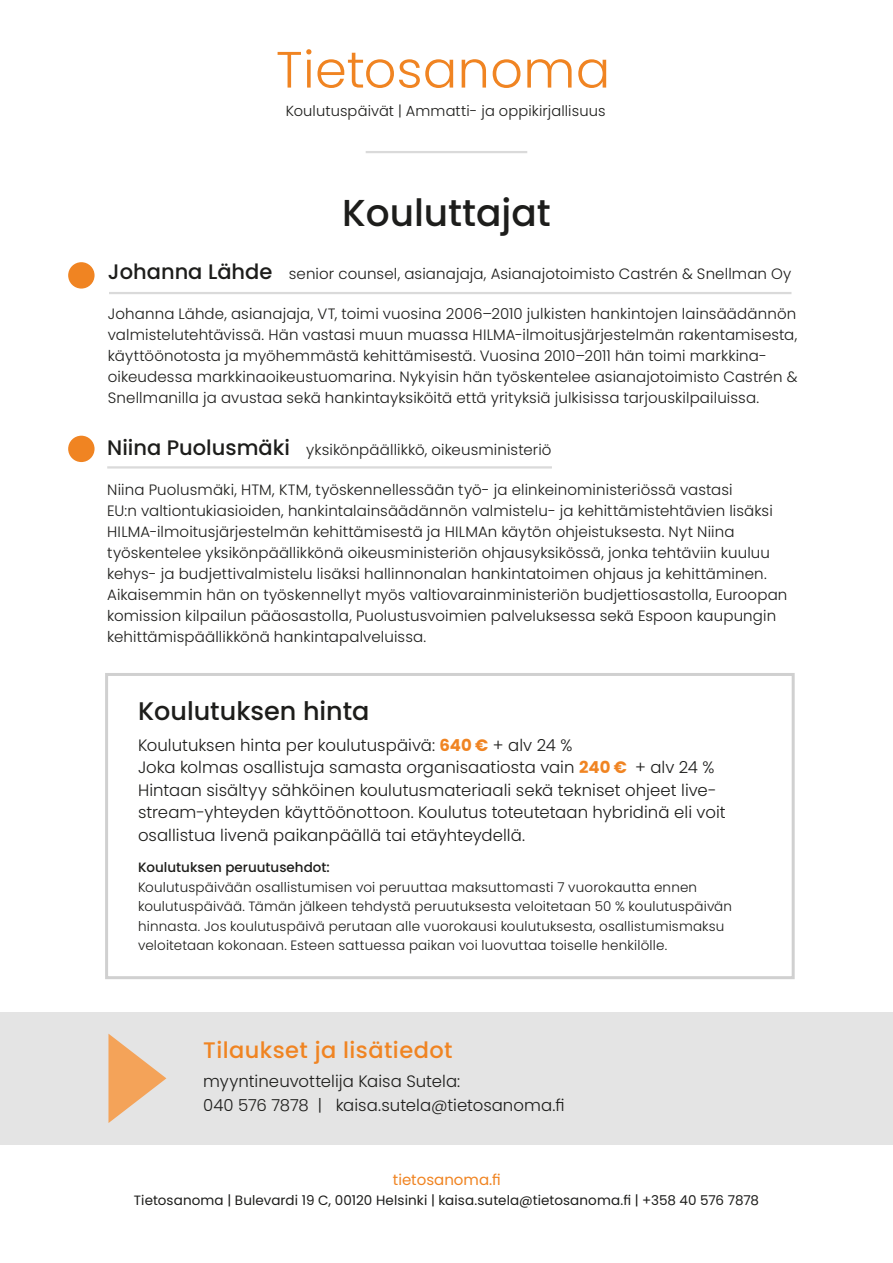
<style>
.page{position:relative;width:893px;height:1263px;background:#fff}
.page>*{position:absolute;margin:0;border:0;box-sizing:border-box;transform-origin:0 0}
.Yläpalkin_logo{font:300 51px "Poppins";letter-spacing:.005em;color:#f08422}
.Iso_otsikko{font:500 37.5px "Poppins";color:#1d1d1b}
.Keskikokoinen_otsikko{font:500 25.5px "Poppins";color:#1d1d1b}
.Oranssi_pikkuteksti{font:500 22.5px "Poppins";letter-spacing:.02em;color:#f08422}
.Poppins_leipis_tämä{font:300 16.5px/22.5px "Poppins";letter-spacing:.005em;color:#1d1d1b}
.Poppins_leipis_tämä-2{font:300 15px/21px "Poppins";letter-spacing:.01em;color:#1d1d1b}
.Kouluttajan_nimi_palkissa{font:300 15px "Poppins";letter-spacing:.01em;color:#1d1d1b}
.Alapalkin_nettisivuosoite{font:15px "Poppins";color:#f08422}
.Yläpalkin_alarivi{font:300 14.55px "Poppins";letter-spacing:.01em;color:#1d1d1b}
.Poppins_leipis_tämä-3{font:300 13.5px/19.5px "Poppins";letter-spacing:.01em;color:#1d1d1b}
.Alapalkin_tekstirivi{font:13.5px "Poppins";letter-spacing:.005em;color:#1d1d1b}
.Keskikokoinen_otsikko-2{font:500 13.5px "Poppins";color:#1d1d1b}
.s1{font-weight:500;font-size:21px}
.s2{font-weight:700;color:#f08422}
</style>
<div class="page">
<div style="left:0;top:1012px;width:893px;height:133px;background:#e4e4e4"></div>
<hr style="left:366px;top:151px;width:161px;height:2px;background:#dadada">
<svg style="left:108px;top:1034px;width:58px;height:89px"></svg>
<hr style="left:109px;top:292px;width:682px;height:2px;background:#dadada">
<hr style="left:107px;top:466px;width:445px;height:2px;background:#dadada">
<div style="left:68px;top:262px;width:27px;height:27px;background:#f08422;border-radius:50%"></div>
<div style="left:68px;top:436px;width:27px;height:26px;background:#f08422;border-radius:50%"></div>
<div style="left:105px;top:673px;width:690px;height:306px;border:3px solid #d0d0d0"></div>
<p class="Yläpalkin_logo" style="left:276px;top:40px;width:336px">Tietosanoma</p>
<p class="Yläpalkin_alarivi" style="left:286px;top:102px;width:321px">Koulutuspäivät | Ammatti- ja oppikirjallisuus</p>
<p class="Iso_otsikko" style="left:342px;top:192px;width:210px">Kouluttajat</p>
<p class="Kouluttajan_nimi_palkissa" style="left:108px;top:265px;width:685px"><span class="s1">Johanna Lähde</span> senior counsel, asianajaja, Asianajotoimisto Castrén &amp; Snellman Oy</p>
<p class="Poppins_leipis_tämä-2" style="left:108px;top:303px;width:691px">Johanna Lähde, asianajaja, VT, toimi vuosina 2006–2010 julkisten hankintojen lainsäädännön valmistelutehtävissä. Hän vastasi muun muassa HILMA-ilmoitusjärjestelmän rakentamisesta, käyttöönotosta ja myöhemmästä kehittämisestä. Vuosina 2010–2011 hän toimi markkina&shy;oikeudessa markkinaoikeustuomarina. Nykyisin hän työskentelee asianajotoimisto Castrén &amp; Snellmanilla ja avustaa sekä hankintayksiköitä että yrityksiä julkisissa tarjouskilpailuissa.</p>
<p class="Kouluttajan_nimi_palkissa" style="left:107px;top:441px;width:446px"><span class="s1">Niina Puolusmäki</span> yksikönpäällikkö, oikeusministeriö</p>
<p class="Poppins_leipis_tämä-2" style="left:107px;top:479px;width:682px">Niina Puolusmäki, HTM, KTM, työskennellessään työ- ja elinkeinoministeriössä vastasi<br>EU:n valtiontukiasioiden, hankintalainsäädännön valmistelu- ja kehittämistehtävien lisäksi HILMA-ilmoitusjärjestelmän kehittämisestä ja HILMAn käytön ohjeistuksesta. Nyt Niina työskentelee yksikönpäällikkönä oikeusministeriön ohjausyksikössä, jonka tehtäviin kuuluu kehys- ja budjettivalmistelu lisäksi hallinnonalan hankintatoimen ohjaus ja kehittäminen.<br>Aikaisemmin hän on työskennellyt myös valtiovarainministeriön budjettiosastolla, Euroopan komission kilpailun pääosastolla, Puolustusvoimien palveluksessa sekä Espoon kaupungin kehittämispäällikkönä hankintapalveluissa.</p>
<p class="Keskikokoinen_otsikko" style="left:138px;top:696px;width:233px">Koulutuksen hinta</p>
<p class="Poppins_leipis_tämä" style="left:138px;top:734px;width:436px">Koulutuksen hinta per koulutuspäivä: <span class="s2">640 €</span> + alv 24 %</p>
<p class="Poppins_leipis_tämä" style="left:138px;top:756px;width:578px">Joka kolmas osallistuja samasta organisaatiosta vain <span class="s2">240 €</span> + alv 24 %</p>
<p class="Poppins_leipis_tämä" style="left:138px;top:779px;width:589px">Hintaan sisältyy sähköinen koulutusmateriaali sekä tekniset ohjeet live&shy;stream-yhteyden käyttöönottoon. Koulutus toteutetaan hybridinä eli voit osallistua livenä paikanpäällä tai etäyhteydellä.</p>
<p class="Keskikokoinen_otsikko-2" style="left:138px;top:860px;width:193px">Koulutuksen peruutusehdot:</p>
<p class="Poppins_leipis_tämä-3" style="left:138px;top:877px;width:596px">Koulutuspäivään osallistumisen voi peruuttaa maksuttomasti 7 vuorokautta ennen koulutuspäivää. Tämän jälkeen tehdystä peruutuksesta veloitetaan 50 % koulutuspäivän hinnasta. Jos koulutuspäivä perutaan alle vuorokausi koulutuksesta, osallistumismaksu veloitetaan kokonaan. Esteen sattuessa paikan voi luovuttaa toiselle henkilölle.</p>
<p class="Oranssi_pikkuteksti" style="left:203px;top:1037px;width:251px">Tilaukset ja lisätiedot</p>
<p class="Poppins_leipis_tämä" style="left:203px;top:1069px;width:363px;line-height:24px">myyntineuvottelija Kaisa Sutela:<br>040 576 7878 | kaisa.sutela@tietosanoma.fi</p>
<p class="Alapalkin_nettisivuosoite" style="left:393px;top:1171px;width:109px">tietosanoma.fi</p>
<p class="Alapalkin_tekstirivi" style="left:134px;top:1192px;width:627px">Tietosanoma | Bulevardi 19 C, 00120 Helsinki | kaisa.sutela@tietosanoma.fi | +358 40 576 7878</p>
</div>
